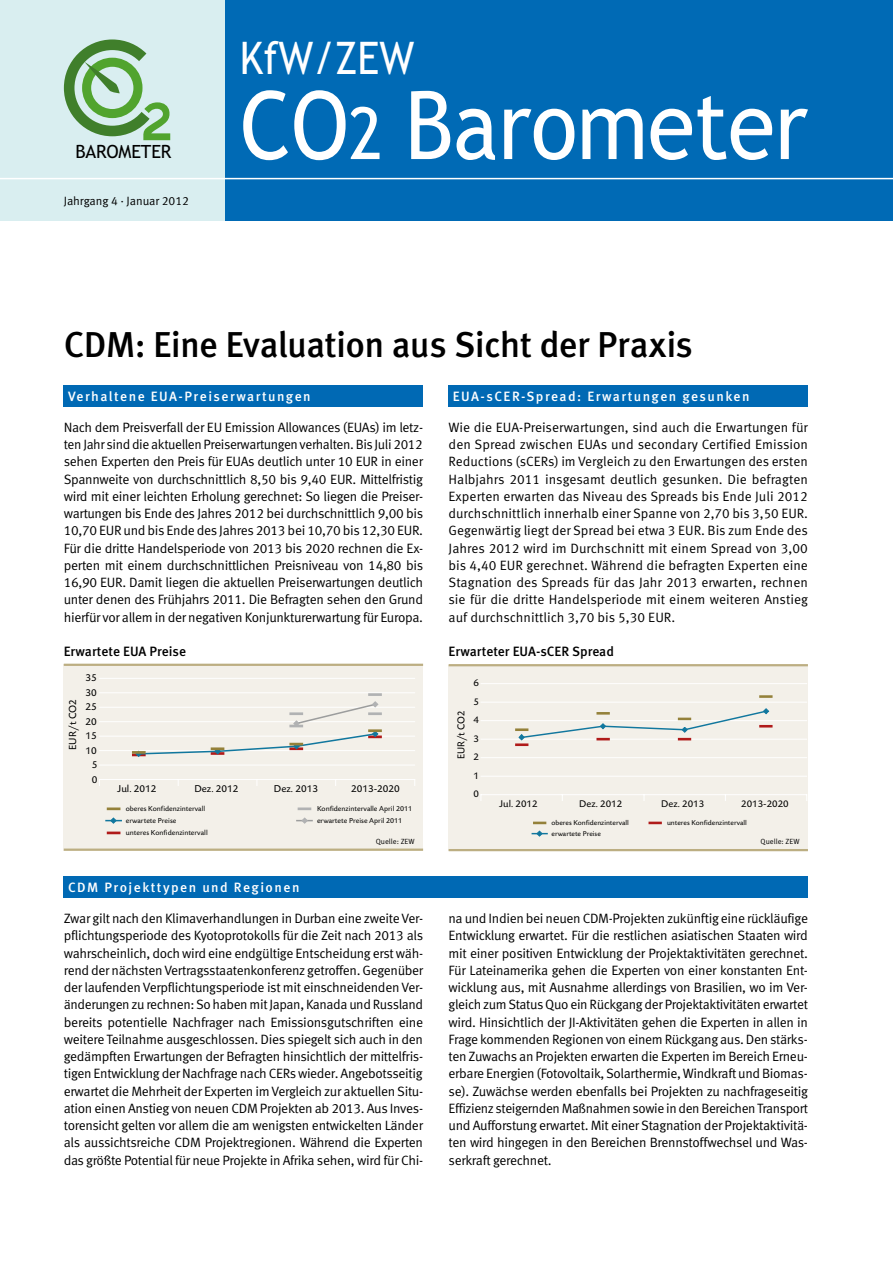
<style>
.page{position:relative;width:893px;height:1263px;background:#fff}
.page>*{position:absolute;margin:0;border:0;box-sizing:border-box;transform-origin:0 0}
.t1{font:94.5px "Trebuchet MS";letter-spacing:-.005em;color:#fff;scale:.91 1}
.t2{font:45px "Trebuchet MS";color:#fff;scale:.91 1}
.Titel_normal{font:500 36px "Meta Pro";letter-spacing:-.02em;color:#000}
.t3{font:18.15px "Trebuchet MS";letter-spacing:-.01em;color:#000}
.CO2-Fließtext{font:13.5px/17.2px "Meta Pro";letter-spacing:-.025em;color:#000;text-align:justify}
.CO2_Balkentitel_weiß{font:500 13.5px "Meta Pro";letter-spacing:.11em;color:#fff}
.Grafik_Kopf{font:500 13.5px "Meta Pro";color:#000}
.t4{font:12px "Meta Pro";letter-spacing:-.01em;color:#000}
.t5{font:10.8px "Today SB";color:#000}
.t6{font:10.5px "Today SB";color:#000}
.t7{font:10.2px "Today SB";color:#000}
.t8{font:7.5px "Today SB";color:#000}
.Bildnachweis_BU_Quel{font:7.5px "Meta Pro";color:#000}
.t9{font:7.2px "Today SB";color:#000}
.s1{font-size:72px}
</style>
<div class="page">
<div style="left:0;top:0;width:230px;height:221px;background:#d9eef0"></div>
<div style="left:225px;top:0;width:668px;height:221px;background:#006ab5"></div>
<hr style="left:0;top:178px;width:893px;height:1px;background:#fff">
<svg style="left:63px;top:39px;width:107px;height:102px"></svg>
<div style="left:64px;top:877px;width:744px;height:21px;background:#0069b4"></div>
<div style="left:64px;top:386px;width:359px;height:21px;background:#0069b4"></div>
<div style="left:449px;top:386px;width:359px;height:21px;background:#0069b4"></div>
<div style="left:64px;top:665px;width:359px;height:186px;background:#f3f0e9"></div>
<hr style="left:99px;top:678px;width:316px;height:1px;background:#fff">
<hr style="left:99px;top:692px;width:316px;height:1px;background:#fff">
<hr style="left:99px;top:707px;width:316px;height:1px;background:#fff">
<hr style="left:99px;top:721px;width:316px;height:1px;background:#fff">
<hr style="left:99px;top:736px;width:316px;height:1px;background:#fff">
<hr style="left:99px;top:750px;width:316px;height:1px;background:#fff">
<hr style="left:99px;top:765px;width:316px;height:1px;background:#fff">
<hr style="left:99px;top:779px;width:316px;height:1px;background:#fff">
<hr style="left:132px;top:753px;width:14px;height:3px;background:#b01b1a">
<hr style="left:368px;top:735px;width:14px;height:3px;background:#b01b1a">
<hr style="left:132px;top:751px;width:14px;height:3px;background:#94813a">
<hr style="left:368px;top:729px;width:14px;height:3px;background:#94813a">
<hr style="left:368px;top:712px;width:14px;height:3px;background:#b1b2b3">
<svg style="left:136px;top:702px;width:242px;height:54px"></svg>
<hr style="left:289px;top:712px;width:14px;height:3px;background:#b1b2b3">
<hr style="left:368px;top:693px;width:14px;height:3px;background:#b1b2b3">
<svg style="left:107px;top:807px;width:13px;height:3px"></svg>
<svg style="left:107px;top:831px;width:13px;height:3px"></svg>
<svg style="left:298px;top:807px;width:13px;height:3px"></svg>
<svg style="left:105px;top:818px;width:17px;height:5px"></svg>
<svg style="left:296px;top:818px;width:17px;height:5px"></svg>
<hr style="left:64px;top:664px;width:359px;height:2px;background:#bcae82">
<hr style="left:64px;top:848px;width:359px;height:3px;background:#bcae82">
<div style="left:449px;top:665px;width:359px;height:185px;background:#f3f0e9"></div>
<hr style="left:481px;top:683px;width:326px;height:1px;background:#fff">
<hr style="left:481px;top:702px;width:326px;height:1px;background:#fff">
<hr style="left:481px;top:720px;width:326px;height:1px;background:#fff">
<hr style="left:481px;top:739px;width:326px;height:1px;background:#fff">
<hr style="left:481px;top:757px;width:326px;height:1px;background:#fff">
<hr style="left:481px;top:776px;width:326px;height:1px;background:#fff">
<hr style="left:481px;top:794px;width:326px;height:1px;background:#fff">
<svg style="left:515px;top:709px;width:257px;height:37px"></svg>
<svg style="left:759px;top:695px;width:13px;height:3px"></svg>
<svg style="left:648px;top:822px;width:14px;height:2px"></svg>
<svg style="left:532px;top:831px;width:16px;height:5px"></svg>
<svg style="left:533px;top:822px;width:13px;height:2px"></svg>
<hr style="left:449px;top:664px;width:359px;height:2px;background:#bcae82">
<hr style="left:449px;top:849px;width:359px;height:2px;background:#bcae82">
<h3 class="t3" style="left:75px;top:141px;width:98px">BAROMETER</h3>
<p class="t4" style="left:64px;top:193px;width:127px">Jahrgang 4 · Januar 2012</p>
<h2 class="t2" style="left:240px;top:31px;width:193px">KfW/ZEW</h2>
<h1 class="t1" style="left:240px;top:70px;width:626px">CO<span class="s1">2</span> Barometer</h1>
<p class="Titel_normal" style="left:64px;top:321px;width:631px">CDM: Eine Evaluation aus Sicht der Praxis</p>
<p class="CO2_Balkentitel_weiß" style="left:68px;top:388px;width:244px">Verhaltene EUA-Preiserwartungen</p>
<p class="CO2_Balkentitel_weiß" style="left:453px;top:388px;width:298px">EUA-sCER-Spread: Erwartungen gesunken</p>
<p class="CO2-Fließtext" style="left:64px;top:419px;width:361px">Nach dem Preisverfall der EU Emission Allowances (EUAs) im letz&shy;ten Jahr sind die aktuellen Preiserwartungen verhalten. Bis Juli 2012 sehen Experten den Preis für EUAs deutlich unter 10 EUR in einer Spannweite von durchschnittlich 8,50 bis 9,40 EUR. Mittelfristig wird mit einer leichten Erholung gerechnet: So liegen die Preiser&shy;wartungen bis Ende des Jahres 2012 bei durchschnittlich 9,00 bis 10,70 EUR und bis Ende des Jahres 2013 bei 10,70 bis 12,30 EUR.<br>Für die dritte Handelsperiode von 2013 bis 2020 rechnen die Ex&shy;perten mit einem durchschnittlichen Preisniveau von 14,80 bis 16,90 EUR. Damit liegen die aktuellen Preiserwartungen deutlich unter denen des Frühjahrs 2011. Die Befragten sehen den Grund hierfür vor allem in der negativen Konjunkturerwartung für Europa.</p>
<p class="CO2-Fließtext" style="left:449px;top:419px;width:361px">Wie die EUA-Preiserwartungen, sind auch die Erwartungen für den Spread zwischen EUAs und secondary Certified Emission Reductions (sCERs) im Vergleich zu den Erwartungen des ersten Halbjahrs 2011 insgesamt deutlich gesunken. Die befragten Experten erwarten das Niveau des Spreads bis Ende Juli 2012 durchschnittlich innerhalb einer Spanne von 2,70 bis 3,50 EUR.<br>Gegenwärtig liegt der Spread bei etwa 3 EUR. Bis zum Ende des Jahres 2012 wird im Durchschnitt mit einem Spread von 3,00 bis 4,40 EUR gerechnet. Während die befragten Experten eine Stagnation des Spreads für das Jahr 2013 erwarten, rechnen sie für die dritte Handelsperiode mit einem weiteren Anstieg auf durchschnittlich 3,70 bis 5,30 EUR.</p>
<p class="Grafik_Kopf" style="left:64px;top:643px;width:124px">Erwartete EUA Preise</p>
<p class="Grafik_Kopf" style="left:449px;top:643px;width:167px">Erwarteter EUA-sCER Spread</p>
<p class="t6" style="left:85px;top:672px;width:13px">35</p>
<p class="t7" style="left:473px;top:678px;width:7px">6</p>
<p class="t6" style="left:85px;top:687px;width:13px">30</p>
<p class="t5" style="left:67px;top:750px;width:52px;rotate:-90deg">EUR/t CO2</p>
<p class="t6" style="left:85px;top:701px;width:13px">25</p>
<p class="t6" style="left:85px;top:716px;width:13px">20</p>
<p class="t6" style="left:85px;top:730px;width:13px">15</p>
<p class="t6" style="left:85px;top:745px;width:13px">10</p>
<p class="t6" style="left:92px;top:759px;width:7px">5</p>
<p class="t7" style="left:473px;top:696px;width:7px">5</p>
<p class="t6" style="left:455px;top:759px;width:50px;rotate:-90deg">EUR/t CO2</p>
<p class="t7" style="left:473px;top:715px;width:7px">4</p>
<p class="t7" style="left:473px;top:733px;width:7px">3</p>
<p class="t7" style="left:473px;top:752px;width:7px">2</p>
<p class="t6" style="left:92px;top:774px;width:7px">0</p>
<p class="t6" style="left:117px;top:783px;width:41px">Jul. 2012</p>
<p class="t6" style="left:194px;top:783px;width:46px">Dez. 2012</p>
<p class="t6" style="left:274px;top:783px;width:46px">Dez. 2013</p>
<p class="t6" style="left:351px;top:783px;width:50px">2013-2020</p>
<p class="t7" style="left:473px;top:770px;width:7px">1</p>
<p class="t7" style="left:473px;top:789px;width:7px">0</p>
<p class="t8" style="left:126px;top:805px;width:81px">oberes Konfidenzintervall</p>
<p class="t8" style="left:126px;top:829px;width:83px">unteres Konfidenzintervall</p>
<p class="t8" style="left:317px;top:805px;width:97px">Konfidenzintervalle April 2011</p>
<p class="t8" style="left:126px;top:816px;width:52px">erwartete Preise</p>
<p class="t8" style="left:317px;top:816px;width:87px">erwartete Preise April 2011</p>
<p class="t7" style="left:499px;top:798px;width:40px">Jul. 2012</p>
<p class="t7" style="left:579px;top:798px;width:44px">Dez. 2012</p>
<p class="t7" style="left:661px;top:798px;width:44px">Dez. 2013</p>
<p class="t7" style="left:741px;top:798px;width:49px">2013-2020</p>
<p class="t9" style="left:551px;top:819px;width:79px">oberes Konfidenzintervall</p>
<p class="t9" style="left:551px;top:829px;width:51px">erwartete Preise</p>
<p class="t9" style="left:667px;top:819px;width:81px">unteres Konfidenzintervall</p>
<p class="Bildnachweis_BU_Quel" style="left:376px;top:836px;width:40px">Quelle: ZEW</p>
<p class="Bildnachweis_BU_Quel" style="left:761px;top:836px;width:40px">Quelle: ZEW</p>
<p class="CO2_Balkentitel_weiß" style="left:68px;top:879px;width:233px">CDM Projekttypen und Regionen</p>
<p class="CO2-Fließtext" style="left:64px;top:910px;width:361px">Zwar gilt nach den Klimaverhandlungen in Durban eine zweite Ver&shy;pflichtungsperiode des Kyotoprotokolls für die Zeit nach 2013 als wahrscheinlich, doch wird eine endgültige Entscheidung erst wäh&shy;rend der nächsten Vertragsstaatenkonferenz getroffen. Gegenüber der laufenden Verpflichtungsperiode ist mit einschneidenden Ver&shy;änderungen zu rechnen: So haben mit Japan, Kanada und Russland bereits potentielle Nachfrager nach Emissionsgutschriften eine weitere Teilnahme ausgeschlossen. Dies spiegelt sich auch in den gedämpften Erwartungen der Befragten hinsichtlich der mittelfris&shy;tigen Entwicklung der Nachfrage nach CERs wieder. Angebotsseitig erwartet die Mehrheit der Experten im Vergleich zur aktuellen Situ&shy;ation einen Anstieg von neuen CDM Projekten ab 2013. Aus Inves&shy;torensicht gelten vor allem die am wenigsten entwickelten Länder als aussichtsreiche CDM Projektregionen. Während die Experten das größte Potential für neue Projekte in Afrika sehen, wird für Chi-</p>
<p class="CO2-Fließtext" style="left:449px;top:910px;width:361px">na und Indien bei neuen CDM-Projekten zukünftig eine rückläufige Entwicklung erwartet. Für die restlichen asiatischen Staaten wird mit einer positiven Entwicklung der Projektaktivitäten gerechnet.<br>Für Lateinamerika gehen die Experten von einer konstanten Ent&shy;wicklung aus, mit Ausnahme allerdings von Brasilien, wo im Ver&shy;gleich zum Status Quo ein Rückgang der Projektaktivitäten erwartet wird. Hinsichtlich der JI-Aktivitäten gehen die Experten in allen in Frage kommenden Regionen von einem Rückgang aus. Den stärks&shy;ten Zuwachs an Projekten erwarten die Experten im Bereich Erneu&shy;erbare Energien (Fotovoltaik, Solarthermie, Windkraft und Biomas&shy;se). Zuwächse werden ebenfalls bei Projekten zu nachfrageseitig Effizienz steigernden Maßnahmen sowie in den Bereichen Transport und Aufforstung erwartet. Mit einer Stagnation der Projektaktivitä&shy;ten wird hingegen in den Bereichen Brennstoffwechsel und Was&shy;serkraft gerechnet.</p>
</div>
